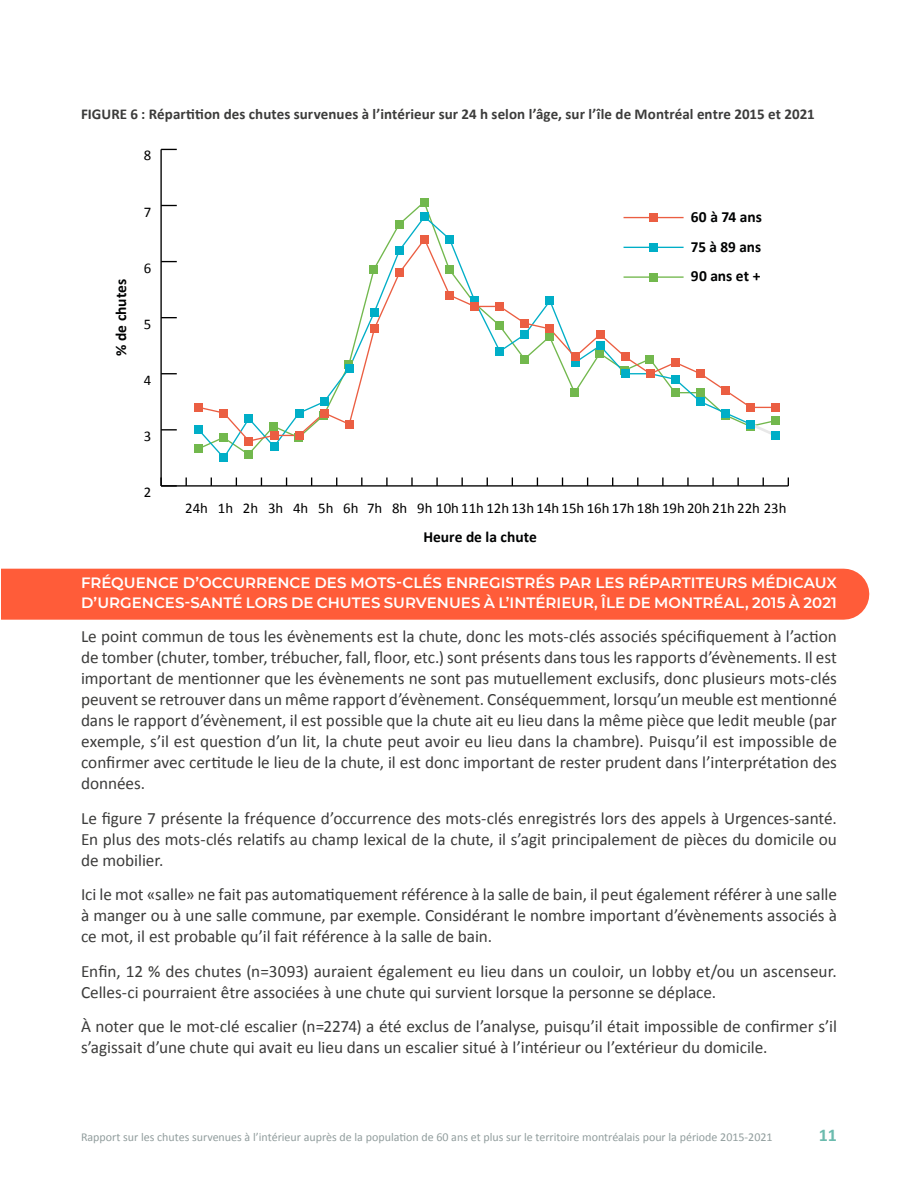
<style>
.page{position:relative;width:918px;height:1188px;background:#fff}
.page>*{position:absolute;margin:0;border:0;box-sizing:border-box;transform-origin:0 0}
.t1{font:700 18px "Calibri";color:#6bbbae}
.t2{font:17.25px/21px "Calibri";letter-spacing:-.005em;color:#3c3c3b;text-align:justify}
.t3{font:700 15.45px/29.7px "Calibri";color:#010202}
.Heading_2{font:600 15px/19.5px "Montserrat";letter-spacing:.005em;color:#fff}
.Tite_tableau{font:700 15px "Calibri";letter-spacing:.005em;color:#3c3c3b}
.t4{font:14.85px "Calibri";color:#000}
.t5{font:12px "Calibri";color:#919d9d}
</style>
<div class="page">
<div style="left:1px;top:569px;width:843px;height:51px;background:#ff5c39"></div>
<hr style="left:161px;top:485px;width:627px;height:2px;background:#000">
<svg style="left:386px;top:477px;width:2px;height:9px"></svg>
<svg style="left:411px;top:477px;width:2px;height:9px"></svg>
<svg style="left:436px;top:477px;width:2px;height:9px"></svg>
<svg style="left:461px;top:477px;width:2px;height:9px"></svg>
<svg style="left:662px;top:477px;width:2px;height:9px"></svg>
<svg style="left:687px;top:477px;width:2px;height:9px"></svg>
<svg style="left:712px;top:477px;width:2px;height:9px"></svg>
<svg style="left:737px;top:477px;width:2px;height:9px"></svg>
<hr style="left:160px;top:149px;width:2px;height:337px;background:#000">
<svg style="left:160px;top:477px;width:17px;height:10px"></svg>
<svg style="left:161px;top:429px;width:16px;height:2px"></svg>
<svg style="left:162px;top:373px;width:15px;height:1px"></svg>
<svg style="left:162px;top:317px;width:15px;height:1px"></svg>
<svg style="left:162px;top:261px;width:15px;height:1px"></svg>
<svg style="left:162px;top:205px;width:15px;height:1px"></svg>
<svg style="left:161px;top:149px;width:16px;height:1px"></svg>
<svg style="left:197px;top:200px;width:582px;height:260px"></svg>
<div style="left:194px;top:445px;width:8px;height:8px;background:#72b84d"></div>
<div style="left:219px;top:434px;width:8px;height:8px;background:#72b84d"></div>
<div style="left:244px;top:450px;width:9px;height:8px;background:#72b84d"></div>
<div style="left:270px;top:422px;width:8px;height:8px;background:#72b84d"></div>
<svg style="left:295px;top:439px;width:8px;height:3px"></svg>
<div style="left:320px;top:411px;width:8px;height:8px;background:#eb5e42"></div>
<div style="left:345px;top:361px;width:8px;height:8px;background:#72b84d"></div>
<div style="left:370px;top:265px;width:8px;height:8px;background:#72b84d"></div>
<div style="left:395px;top:220px;width:8px;height:8px;background:#72b84d"></div>
<div style="left:420px;top:198px;width:8px;height:8px;background:#72b84d"></div>
<div style="left:445px;top:265px;width:8px;height:8px;background:#72b84d"></div>
<div style="left:495px;top:321px;width:8px;height:8px;background:#72b84d"></div>
<div style="left:520px;top:355px;width:9px;height:8px;background:#72b84d"></div>
<div style="left:546px;top:333px;width:8px;height:8px;background:#72b84d"></div>
<div style="left:571px;top:389px;width:8px;height:8px;background:#72b84d"></div>
<div style="left:596px;top:349px;width:8px;height:8px;background:#72b84d"></div>
<svg style="left:621px;top:366px;width:8px;height:4px"></svg>
<div style="left:646px;top:355px;width:8px;height:8px;background:#72b84d"></div>
<div style="left:671px;top:389px;width:8px;height:8px;background:#72b84d"></div>
<div style="left:696px;top:389px;width:8px;height:8px;background:#72b84d"></div>
<div style="left:721px;top:411px;width:8px;height:8px;background:#00aec7"></div>
<div style="left:746px;top:422px;width:8px;height:8px;background:#00aec7"></div>
<div style="left:771px;top:417px;width:8px;height:8px;background:#72b84d"></div>
<div style="left:195px;top:426px;width:8px;height:8px;background:#00aec7"></div>
<div style="left:220px;top:454px;width:8px;height:8px;background:#00aec7"></div>
<div style="left:245px;top:415px;width:8px;height:8px;background:#00aec7"></div>
<div style="left:270px;top:443px;width:8px;height:8px;background:#00aec7"></div>
<div style="left:295px;top:409px;width:8px;height:8px;background:#00aec7"></div>
<div style="left:320px;top:398px;width:8px;height:8px;background:#00aec7"></div>
<div style="left:345px;top:364px;width:8px;height:8px;background:#00aec7"></div>
<div style="left:370px;top:308px;width:8px;height:8px;background:#00aec7"></div>
<div style="left:395px;top:246px;width:8px;height:8px;background:#00aec7"></div>
<div style="left:421px;top:213px;width:8px;height:8px;background:#00aec7"></div>
<div style="left:446px;top:235px;width:8px;height:8px;background:#00aec7"></div>
<div style="left:471px;top:297px;width:8px;height:8px;background:#00aec7"></div>
<div style="left:496px;top:347px;width:8px;height:8px;background:#00aec7"></div>
<div style="left:521px;top:330px;width:8px;height:9px;background:#00aec7"></div>
<div style="left:546px;top:297px;width:8px;height:8px;background:#00aec7"></div>
<div style="left:571px;top:358px;width:8px;height:9px;background:#00aec7"></div>
<div style="left:596px;top:342px;width:8px;height:8px;background:#00aec7"></div>
<div style="left:621px;top:370px;width:8px;height:8px;background:#00aec7"></div>
<div style="left:671px;top:375px;width:8px;height:8px;background:#00aec7"></div>
<div style="left:696px;top:398px;width:9px;height:8px;background:#00aec7"></div>
<div style="left:722px;top:409px;width:8px;height:8px;background:#00aec7"></div>
<div style="left:747px;top:420px;width:8px;height:8px;background:#00aec7"></div>
<div style="left:772px;top:431px;width:8px;height:8px;background:#00aec7"></div>
<div style="left:195px;top:403px;width:8px;height:8px;background:#eb5e42"></div>
<div style="left:220px;top:409px;width:8px;height:8px;background:#eb5e42"></div>
<div style="left:245px;top:437px;width:8px;height:8px;background:#eb5e42"></div>
<div style="left:270px;top:431px;width:8px;height:8px;background:#eb5e42"></div>
<div style="left:295px;top:431px;width:8px;height:8px;background:#eb5e42"></div>
<div style="left:320px;top:409px;width:8px;height:8px;background:#eb5e42"></div>
<div style="left:345px;top:420px;width:8px;height:8px;background:#eb5e42"></div>
<div style="left:370px;top:325px;width:8px;height:8px;background:#eb5e42"></div>
<div style="left:395px;top:269px;width:8px;height:8px;background:#eb5e42"></div>
<div style="left:421px;top:235px;width:8px;height:8px;background:#eb5e42"></div>
<div style="left:446px;top:291px;width:8px;height:8px;background:#eb5e42"></div>
<div style="left:471px;top:302px;width:8px;height:8px;background:#eb5e42"></div>
<div style="left:496px;top:302px;width:8px;height:8px;background:#eb5e42"></div>
<div style="left:521px;top:319px;width:8px;height:8px;background:#eb5e42"></div>
<div style="left:546px;top:325px;width:8px;height:8px;background:#eb5e42"></div>
<div style="left:571px;top:353px;width:8px;height:8px;background:#eb5e42"></div>
<div style="left:596px;top:330px;width:8px;height:9px;background:#eb5e42"></div>
<div style="left:621px;top:353px;width:8px;height:8px;background:#eb5e42"></div>
<div style="left:646px;top:370px;width:8px;height:8px;background:#eb5e42"></div>
<div style="left:671px;top:358px;width:8px;height:9px;background:#eb5e42"></div>
<div style="left:696px;top:370px;width:9px;height:8px;background:#eb5e42"></div>
<div style="left:722px;top:387px;width:8px;height:8px;background:#eb5e42"></div>
<div style="left:747px;top:403px;width:8px;height:8px;background:#eb5e42"></div>
<div style="left:772px;top:403px;width:8px;height:8px;background:#eb5e42"></div>
<hr style="left:624px;top:217px;width:60px;height:1px;background:#eb5e42">
<hr style="left:624px;top:247px;width:60px;height:1px;background:#00aec7">
<hr style="left:624px;top:276px;width:60px;height:2px;background:#72b84d">
<div style="left:650px;top:214px;width:8px;height:8px;background:#eb5e42"></div>
<div style="left:650px;top:243px;width:8px;height:8px;background:#00aec7"></div>
<div style="left:650px;top:273px;width:8px;height:8px;background:#72b84d"></div>
<p class="Tite_tableau" style="left:81px;top:104px;width:735px">FIGURE 6 : Répartition des chutes survenues à l’intérieur sur 24 h selon l’âge, sur l’île de Montréal entre 2015 et 2021</p>
<p class="t4" style="left:144px;top:145px;width:9px">8</p>
<p class="t4" style="left:144px;top:201px;width:9px">7</p>
<p class="t3" style="left:106px;top:356px;width:78px;rotate:-90deg">% de chutes</p>
<p class="t4" style="left:144px;top:257px;width:9px">6</p>
<p class="t4" style="left:144px;top:313px;width:9px">5</p>
<p class="t4" style="left:144px;top:370px;width:9px">4</p>
<p class="t4" style="left:144px;top:426px;width:9px">3</p>
<p class="t4" style="left:144px;top:482px;width:9px">2</p>
<p class="t3" style="left:691px;top:202px;width:73px">60 à 74 ans</p>
<p class="t3" style="left:691px;top:231px;width:72px">75 à 89 ans<br>90 ans et +</p>
<p class="t4" style="left:185px;top:498px;width:603px">24h 1h 2h 3h 4h 5h 6h 7h 8h 9h 10h 11h 12h 13h 14h 15h 16h 17h 18h 19h 20h 21h 22h 23h</p>
<p class="t3" style="left:423px;top:522px;width:115px">Heure de la chute</p>
<p class="Heading_2" style="left:81px;top:572px;width:758px">FRÉQUENCE D’OCCURRENCE DES MOTS-CLÉS ENREGISTRÉS PAR LES RÉPARTITEURS MÉDICAUX<br>D’URGENCES-SANTÉ LORS DE CHUTES SURVENUES À L’INTÉRIEUR, ÎLE DE MONTRÉAL, 2015 À 2021</p>
<p class="t2" style="left:81px;top:625px;width:758px">Le point commun de tous les évènements est la chute, donc les mots-clés associés spécifiquement à l’action de tomber (chuter, tomber, trébucher, fall, floor, etc.) sont présents dans tous les rapports d’évènements. Il est important de mentionner que les évènements ne sont pas mutuellement exclusifs, donc plusieurs mots-clés peuvent se retrouver dans un même rapport d’évènement. Conséquemment, lorsqu’un meuble est mentionné dans le rapport d’évènement, il est possible que la chute ait eu lieu dans la même pièce que ledit meuble (par exemple, s’il est question d’un lit, la chute peut avoir eu lieu dans la chambre). Puisqu’il est impossible de confirmer avec certitude le lieu de la chute, il est donc important de rester prudent dans l’interprétation des données.</p>
<p class="t2" style="left:81px;top:807px;width:757px">Le figure 7 présente la fréquence d’occurrence des mots-clés enregistrés lors des appels à Urgences-santé.<br>En plus des mots-clés relatifs au champ lexical de la chute, il s’agit principalement de pièces du domicile ou de mobilier.</p>
<p class="t2" style="left:81px;top:883px;width:758px">Ici le mot «salle» ne fait pas automatiquement référence à la salle de bain, il peut également référer à une salle à manger ou à une salle commune, par exemple. Considérant le nombre important d’évènements associés à ce mot, il est probable qu’il fait référence à la salle de bain.</p>
<p class="t2" style="left:81px;top:960px;width:758px">Enfin, 12 % des chutes (n=3093) auraient également eu lieu dans un couloir, un lobby et/ou un ascenseur.<br>Celles-ci pourraient être associées à une chute qui survient lorsque la personne se déplace.</p>
<p class="t2" style="left:81px;top:1015px;width:758px">À noter que le mot-clé escalier (n=2274) a été exclus de l’analyse, puisqu’il était impossible de confirmer s’il s’agissait d’une chute qui avait eu lieu dans un escalier situé à l’intérieur ou l’extérieur du domicile.</p>
<p class="t5" style="left:81px;top:1129px;width:693px">Rapport sur les chutes survenues à l’intérieur auprès de la population de 60 ans et plus sur le territoire montréalais pour la période 2015-2021</p>
<p class="t1" style="left:819px;top:1122px;width:20px">11</p>
</div>
